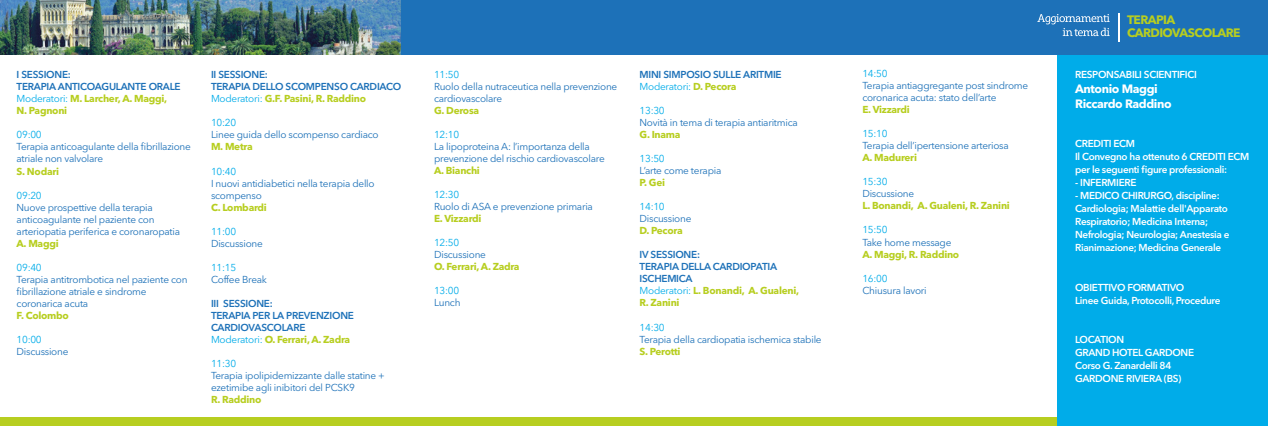
<style>
.page{position:relative;width:1268px;height:426px;background:#fff}
.page>*{position:absolute;margin:0;border:0;box-sizing:border-box;transform-origin:0 0}
.t1{font:700 12.1px/12.6px "Avenir Next LT Pro";letter-spacing:-.05em;color:#b7ce20}
.t2{font:700 12px/15px "Avenir Next LT Pro";letter-spacing:-.035em;color:#fff}
.t3{font:10px/12px "Avenir Next LT Pro";letter-spacing:-.025em;color:#1d71b8}
.t4{font:600 10px/13px "Avenir Next LT Pro";letter-spacing:-.035em;color:#fff}
.t5{font:600 10px/12px "Avenir Next LT Pro";letter-spacing:-.025em;color:#1d71b8}
.t6{font:700 10px "Avenir Next LT Pro";letter-spacing:-.025em;color:#b7ce20}
.t7{font:10px "Avenir Next LT Pro";letter-spacing:-.025em;color:#00ace9}
.s1{font-weight:400;color:#00ace9}
.s2{font-weight:700;color:#b7ce20}
</style>
<div class="page">
<div style="left:0;top:416px;width:1058px;height:9px;background:#b7ce20"></div>
<div style="left:1057px;top:55px;width:210px;height:370px;background:#00ace9"></div>
<div style="left:308px;top:0;width:959px;height:55px;background:#1d71b8"></div>
<svg style="left:1037px;top:14px;width:72px;height:22px"></svg>
<svg style="left:1118px;top:13px;width:1px;height:29px"></svg>
<img style="left:0;top:0;width:400px;height:55px">
<p class="t5" style="left:17px;top:69px;width:166px">I SESSIONE:<br>TERAPIA ANTICOAGULANTE ORALE<br><span class="s1">Moderatori:</span> <span class="s2">M. Larcher, A. Maggi,<br>N. Pagnoni</span></p>
<p class="t7" style="left:17px;top:129px;width:27px">09:00</p>
<p class="t3" style="left:17px;top:141px;width:176px">Terapia anticoagulante della fibrillazione atriale non valvolare</p>
<p class="t6" style="left:17px;top:165px;width:44px">S. Nodari</p>
<p class="t7" style="left:17px;top:189px;width:27px">09:20</p>
<p class="t3" style="left:17px;top:201px;width:165px">Nuove prospettive della terapia anticoagulante nel paziente con arteriopatia periferica e coronaropatia</p>
<p class="t6" style="left:17px;top:237px;width:44px">A. Maggi</p>
<p class="t7" style="left:17px;top:261px;width:27px">09:40</p>
<p class="t3" style="left:17px;top:273px;width:172px">Terapia antitrombotica nel paziente con fibrillazione atriale e sindrome coronarica acuta</p>
<p class="t6" style="left:17px;top:309px;width:54px">F. Colombo</p>
<p class="t7" style="left:17px;top:333px;width:27px">10:00</p>
<p class="t3" style="left:17px;top:345px;width:53px">Discussione</p>
<p class="t5" style="left:211px;top:69px;width:192px">II SESSIONE:<br>TERAPIA DELLO SCOMPENSO CARDIACO<br><span class="s1">Moderatori:</span> <span class="s2">G.F. Pasini, R. Raddino</span></p>
<p class="t7" style="left:211px;top:117px;width:27px">10:20</p>
<p class="t3" style="left:211px;top:129px;width:169px">Linee guida dello scompenso cardiaco</p>
<p class="t6" style="left:211px;top:141px;width:43px">M. Metra</p>
<p class="t7" style="left:211px;top:165px;width:27px">10:40</p>
<p class="t3" style="left:211px;top:177px;width:165px">I nuovi antidiabetici nella terapia dello scompenso</p>
<p class="t6" style="left:211px;top:201px;width:57px">C. Lombardi</p>
<p class="t7" style="left:211px;top:225px;width:27px">11:00</p>
<p class="t3" style="left:211px;top:237px;width:53px">Discussione</p>
<p class="t7" style="left:211px;top:261px;width:27px">11:15</p>
<p class="t3" style="left:211px;top:273px;width:57px">Coffee Break</p>
<p class="t5" style="left:211px;top:297px;width:144px">III SESSIONE:<br>TERAPIA PER LA PREVENZIONE<br>CARDIOVASCOLARE<br><span class="s1">Moderatori:</span> <span class="s2">O. Ferrari, A. Zadra</span></p>
<p class="t7" style="left:211px;top:357px;width:27px">11:30</p>
<p class="t3" style="left:211px;top:369px;width:175px">Terapia ipolipidemizzante dalle statine + ezetimibe agli inibitori del PCSK9</p>
<p class="t6" style="left:211px;top:393px;width:52px">R. Raddino</p>
<p class="t7" style="left:434px;top:68px;width:27px">11:50</p>
<p class="t3" style="left:434px;top:80px;width:185px">Ruolo della nutraceutica nella prevenzione cardiovascolare</p>
<p class="t6" style="left:434px;top:104px;width:47px">G. Derosa</p>
<p class="t7" style="left:434px;top:128px;width:27px">12:10</p>
<p class="t3" style="left:434px;top:140px;width:172px">La lipoproteina A: l’importanza della prevenzione del rischio cardiovascolare</p>
<p class="t6" style="left:434px;top:164px;width:47px">A. Bianchi</p>
<p class="t7" style="left:434px;top:188px;width:27px">12:30</p>
<p class="t3" style="left:434px;top:200px;width:160px">Ruolo di ASA e prevenzione primaria</p>
<p class="t6" style="left:434px;top:212px;width:49px">E. Vizzardi</p>
<p class="t7" style="left:434px;top:236px;width:27px">12:50</p>
<p class="t3" style="left:434px;top:248px;width:53px">Discussione</p>
<p class="t6" style="left:434px;top:260px;width:87px">O. Ferrari, A. Zadra</p>
<p class="t7" style="left:434px;top:284px;width:27px">13:00</p>
<p class="t3" style="left:434px;top:296px;width:28px">Lunch</p>
<p class="t5" style="left:639px;top:68px;width:144px">MINI SIMPOSIO SULLE ARITMIE<br><span class="s1">Moderatori:</span> <span class="s2">D. Pecora</span></p>
<p class="t7" style="left:639px;top:104px;width:27px">13:30</p>
<p class="t3" style="left:639px;top:116px;width:160px">Novità in tema di terapia antiaritmica</p>
<p class="t6" style="left:639px;top:128px;width:43px">G. Inama</p>
<p class="t7" style="left:639px;top:152px;width:27px">13:50</p>
<p class="t3" style="left:639px;top:164px;width:83px">L’arte come terapia</p>
<p class="t6" style="left:639px;top:176px;width:27px">P. Gei</p>
<p class="t7" style="left:639px;top:200px;width:27px">14:10</p>
<p class="t3" style="left:639px;top:212px;width:53px">Discussione</p>
<p class="t6" style="left:639px;top:224px;width:45px">D. Pecora</p>
<p class="t5" style="left:639px;top:248px;width:161px">IV SESSIONE:<br>TERAPIA DELLA CARDIOPATIA<br>ISCHEMICA<br><span class="s1">Moderatori:</span> <span class="s2">L. Bonandi, A. Gualeni,<br>R. Zanini</span></p>
<p class="t7" style="left:639px;top:320px;width:27px">14:30</p>
<p class="t3" style="left:639px;top:332px;width:184px">Terapia della cardiopatia ischemica stabile</p>
<p class="t6" style="left:639px;top:344px;width:42px">S. Perotti</p>
<p class="t7" style="left:862px;top:68px;width:27px">14:50</p>
<p class="t3" style="left:862px;top:80px;width:167px">Terapia antiaggregante post sindrome coronarica acuta: stato dell’arte</p>
<p class="t6" style="left:862px;top:103px;width:49px">E. Vizzardi</p>
<p class="t7" style="left:862px;top:128px;width:27px">15:10</p>
<p class="t3" style="left:862px;top:140px;width:148px">Terapia dell’ipertensione arteriosa</p>
<p class="t6" style="left:862px;top:151px;width:56px">A. Madureri</p>
<p class="t7" style="left:862px;top:176px;width:27px">15:30</p>
<p class="t3" style="left:862px;top:188px;width:53px">Discussione</p>
<p class="t6" style="left:862px;top:199px;width:149px">L. Bonandi, A. Gualeni, R. Zanini</p>
<p class="t7" style="left:862px;top:224px;width:27px">15:50</p>
<p class="t3" style="left:862px;top:236px;width:91px">Take home message</p>
<p class="t6" style="left:862px;top:247px;width:98px">A. Maggi, R. Raddino</p>
<p class="t7" style="left:862px;top:272px;width:27px">16:00</p>
<p class="t3" style="left:862px;top:284px;width:66px">Chiusura lavori</p>
<p class="t1" style="left:1126px;top:14px;width:115px">TERAPIA<br>CARDIOVASCOLARE</p>
<p class="t4" style="left:1074px;top:68px;width:123px">RESPONSABILI SCIENTIFICI</p>
<p class="t2" style="left:1074px;top:81px;width:98px">Antonio Maggi<br>Riccardo Raddino</p>
<p class="t4" style="left:1074px;top:137px;width:176px">CREDITI ECM<br>Il Convegno ha ottenuto 6 CREDITI ECM per le seguenti figure professionali:</p>
<p class="t4" style="left:1074px;top:176px;width:63px">- INFERMIERE</p>
<p class="t4" style="left:1074px;top:189px;width:156px">- MEDICO CHIRURGO, discipline:<br>Cardiologia; Malattie dell'Apparato Respiratorio; Medicina Interna; Nefrologia; Neurologia; Anestesia e Rianimazione; Medicina Generale</p>
<p class="t4" style="left:1074px;top:280px;width:147px">OBIETTIVO FORMATIVO<br>Linee Guida, Protocolli, Procedure</p>
<p class="t4" style="left:1074px;top:332px;width:120px">LOCATION<br>GRAND HOTEL GARDONE<br>Corso G. Zanardelli 84<br>GARDONE RIVIERA (BS)</p>
</div>
